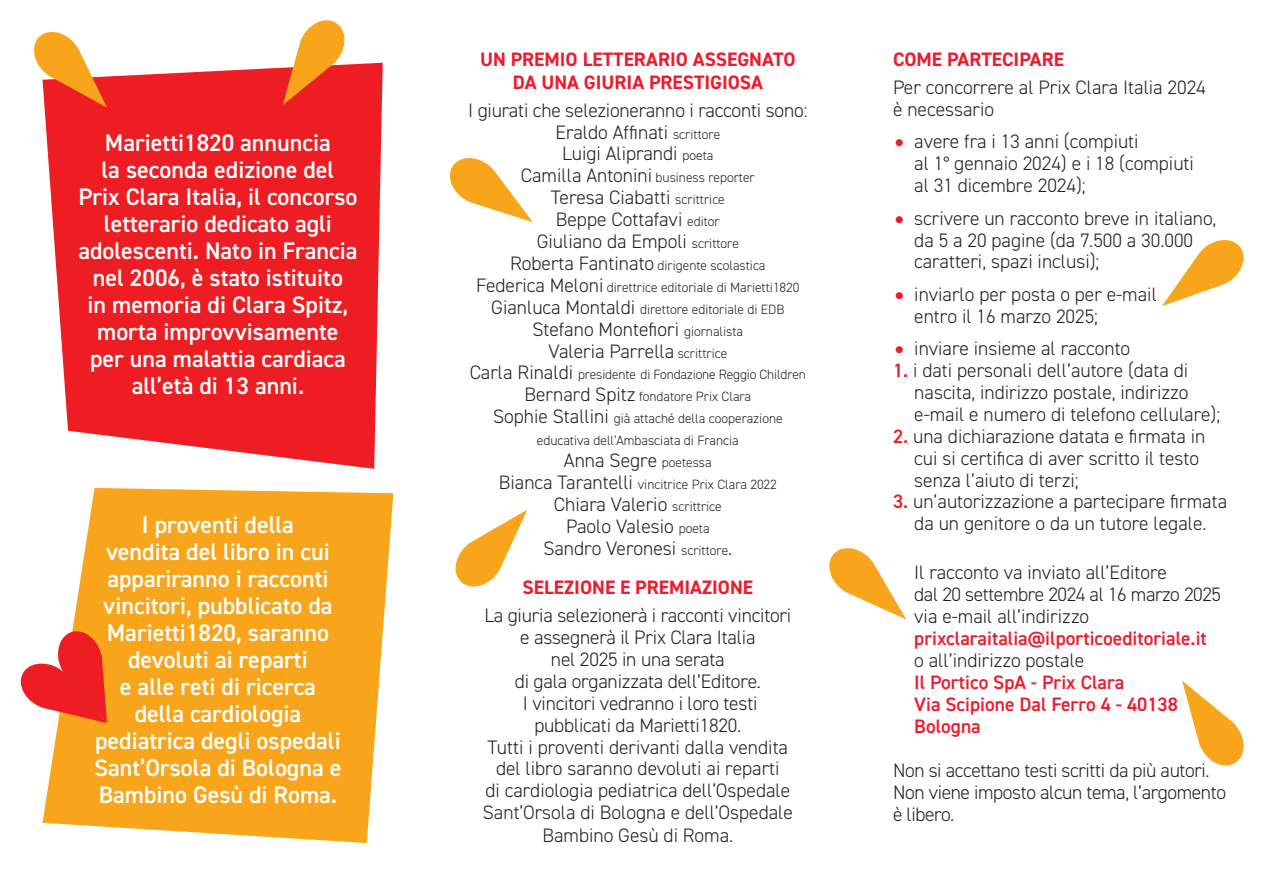
<style>
.page{position:relative;width:1263px;height:893px;background:#fff}
.page>*{position:absolute;margin:0;border:0;box-sizing:border-box;transform-origin:0 0}
.DATI_GRIGIO{font:600 24px/27px "DIN2014";color:#fff;text-align:center}
.DATI_GRIGIO-2{font:300 19.5px/21.9px "DIN2014";color:#231f20}
.DATI_GRIGIO-3{font:300 19.5px/21.9px "DIN2014";letter-spacing:-.02em;color:#231f20}
.DATI_GRIGIO-4{font:600 19.5px/21.9px "DIN2014";color:#ee1b2d}
.DATI_GRIGIO-5{font:700 19.5px/22.5px "DIN2014";color:#ee1b2d;text-align:center}
.DATI_GRIGIO-6{font:300 13.5px/21.9px "DIN2014";color:#231f20;text-align:center}
.s1{font-size:13.5px}
.s2{font-size:19.5px}
.s3{font-size:42px;color:#ee1b2d}
.s4{font-weight:600;color:#ee1d23}
</style>
<div class="page">
<svg style="left:44px;top:63px;width:339px;height:406px;background:#ef353a"></svg>
<svg style="left:43px;top:488px;width:350px;height:355px;background:#f9b038"></svg>
<svg style="left:34px;top:31px;width:73px;height:77px"></svg>
<svg style="left:283px;top:20px;width:66px;height:85px"></svg>
<svg style="left:20px;top:627px;width:87px;height:96px"></svg>
<svg style="left:1182px;top:681px;width:62px;height:85px"></svg>
<svg style="left:450px;top:158px;width:83px;height:64px"></svg>
<svg style="left:829px;top:548px;width:77px;height:72px"></svg>
<svg style="left:1162px;top:240px;width:82px;height:66px"></svg>
<svg style="left:455px;top:510px;width:72px;height:77px"></svg>
<p class="DATI_GRIGIO" style="left:105px;top:128px;width:227px">Marietti1820 annuncia</p>
<p class="DATI_GRIGIO" style="left:78px;top:155px;width:281px">la seconda edizione del<br>Prix Clara Italia, il concorso letterario dedicato agli adolescenti. Nato in Francia nel 2006, è stato istituito<br>in memoria di Clara Spitz, morta improvvisamente</p>
<p class="DATI_GRIGIO" style="left:90px;top:344px;width:257px">per una malattia cardiaca all’età di 13 anni.</p>
<p class="DATI_GRIGIO" style="left:94px;top:511px;width:248px">I proventi della<br>vendita del libro in cui appariranno i racconti vincitori, pubblicato da<br>Marietti1820, saranno devoluti ai reparti<br>e alle reti di ricerca della cardiologia pediatrica degli ospedali<br>Sant’Orsola di Bologna e<br>Bambino Gesù di Roma.</p>
<p class="DATI_GRIGIO-5" style="left:480px;top:48px;width:317px">UN PREMIO LETTERARIO ASSEGNATO<br>DA UNA GIURIA PRESTIGIOSA</p>
<p class="DATI_GRIGIO-2" style="left:468px;top:99px;width:341px">I giurati che selezioneranno i racconti sono:</p>
<p class="DATI_GRIGIO-2" style="left:555px;top:121px;width:166px">Eraldo Affinati <span class="s1">scrittore</span></p>
<p class="DATI_GRIGIO-2" style="left:562px;top:143px;width:153px">Luigi Aliprandi <span class="s1">poeta</span></p>
<p class="DATI_GRIGIO-6" style="left:521px;top:167px;width:235px"><span class="s2">Camilla Antonini</span> business reporter</p>
<p class="DATI_GRIGIO-2" style="left:551px;top:187px;width:175px">Teresa Ciabatti <span class="s1">scrittrice</span></p>
<p class="DATI_GRIGIO-2" style="left:556px;top:209px;width:165px">Beppe Cottafavi <span class="s1">editor</span></p>
<p class="DATI_GRIGIO-2" style="left:537px;top:230px;width:204px">Giuliano da Empoli <span class="s1">scrittore</span></p>
<p class="DATI_GRIGIO-6" style="left:510px;top:254px;width:257px"><span class="s2">Roberta Fantinato</span> dirigente scolastica</p>
<p class="DATI_GRIGIO-6" style="left:476px;top:276px;width:325px"><span class="s2">Federica Meloni</span> direttrice editoriale di Marietti1820</p>
<p class="DATI_GRIGIO-6" style="left:491px;top:298px;width:295px"><span class="s2">Gianluca Montaldi</span> direttore editoriale di EDB</p>
<p class="DATI_GRIGIO-2" style="left:532px;top:318px;width:212px">Stefano Montefiori <span class="s1">giornalista</span></p>
<p class="DATI_GRIGIO-2" style="left:548px;top:340px;width:180px">Valeria Parrella <span class="s1">scrittrice</span></p>
<p class="DATI_GRIGIO-6" style="left:470px;top:364px;width:338px"><span class="s2">Carla Rinaldi</span> presidente di Fondazione Reggio Children</p>
<p class="DATI_GRIGIO-6" style="left:525px;top:386px;width:228px"><span class="s2">Bernard Spitz</span> fondatore Prix Clara</p>
<p class="DATI_GRIGIO-6" style="left:493px;top:408px;width:291px"><span class="s2">Sophie Stallini</span> già attaché della cooperazione educativa dell’Ambasciata di Francia</p>
<p class="DATI_GRIGIO-2" style="left:564px;top:449px;width:149px">Anna Segre <span class="s1">poetessa</span></p>
<p class="DATI_GRIGIO-6" style="left:499px;top:473px;width:279px"><span class="s2">Bianca Tarantelli</span> vincitrice Prix Clara 2022</p>
<p class="DATI_GRIGIO-2" style="left:554px;top:493px;width:169px">Chiara Valerio <span class="s1">scrittrice</span></p>
<p class="DATI_GRIGIO-2" style="left:566px;top:515px;width:145px">Paolo Valesio <span class="s1">poeta</span></p>
<p class="DATI_GRIGIO-2" style="left:543px;top:538px;width:191px">Sandro Veronesi <span class="s1">scrittore</span>.</p>
<p class="DATI_GRIGIO-5" style="left:523px;top:576px;width:232px">SELEZIONE E PREMIAZIONE</p>
<p class="DATI_GRIGIO-2" style="left:484px;top:605px;width:308px">La giuria selezionerà i racconti vincitori</p>
<p class="DATI_GRIGIO-2" style="left:520px;top:626px;width:237px">e assegnerà il Prix Clara Italia</p>
<p class="DATI_GRIGIO-2" style="left:551px;top:648px;width:175px">nel 2025 in una serata</p>
<p class="DATI_GRIGIO-2" style="left:515px;top:670px;width:248px">di gala organizzata dell’Editore.</p>
<p class="DATI_GRIGIO-2" style="left:523px;top:692px;width:236px">I vincitori vedranno i loro testi</p>
<p class="DATI_GRIGIO-2" style="left:534px;top:714px;width:208px">pubblicati da Marietti1820.</p>
<p class="DATI_GRIGIO-2" style="left:488px;top:736px;width:302px">Tutti i proventi derivanti dalla vendita</p>
<p class="DATI_GRIGIO-2" style="left:496px;top:758px;width:285px">del libro saranno devoluti ai reparti</p>
<p class="DATI_GRIGIO-2" style="left:483px;top:780px;width:312px;text-align:center">di cardiologia pediatrica dell’Ospedale<br>Sant’Orsola di Bologna e dell’Ospedale<br>Bambino Gesù di Roma.</p>
<p class="DATI_GRIGIO-5" style="left:893px;top:48px;width:173px">COME PARTECIPARE</p>
<p class="DATI_GRIGIO-2" style="left:893px;top:77px;width:314px">Per concorrere al Prix Clara Italia 2024</p>
<p class="DATI_GRIGIO-2" style="left:893px;top:98px;width:103px">è necessario</p>
<p class="DATI_GRIGIO-2" style="left:914px;top:131px;width:281px;text-indent:-21px"><span class="s3">•</span> avere fra i 13 anni (compiuti<br>al 1° gennaio 2024) e i 18 (compiuti al 31 dicembre 2024);</p>
<p class="DATI_GRIGIO-2" style="left:914px;top:207px;width:304px;text-indent:-21px"><span class="s3">•</span> scrivere un racconto breve in italiano, da 5 a 20 pagine (da 7.500 a 30.000 caratteri, spazi inclusi);</p>
<p class="DATI_GRIGIO-2" style="left:914px;top:283px;width:244px;text-indent:-21px"><span class="s3">•</span> inviarlo per posta o per e-mail entro il 16 marzo 2025;</p>
<p class="DATI_GRIGIO-2" style="left:893px;top:338px;width:239px"><span class="s3">•</span> inviare insieme al racconto</p>
<p class="DATI_GRIGIO-2" style="left:914px;top:359px;width:307px;text-indent:-21px"><span class="s4">1.</span> i dati personali dell’autore (data di nascita, indirizzo postale, indirizzo e-mail e numero di telefono cellulare);</p>
<p class="DATI_GRIGIO-2" style="left:914px;top:425px;width:293px;text-indent:-21px"><span class="s4">2.</span> una dichiarazione datata e firmata in cui si certifica di aver scritto il testo senza l’aiuto di terzi;</p>
<p class="DATI_GRIGIO-2" style="left:893px;top:491px;width:336px;text-align:center"><span class="s4">3.</span> un’autorizzazione a partecipare firmata da un genitore o da un tutore legale.</p>
<p class="DATI_GRIGIO-2" style="left:914px;top:562px;width:254px">Il racconto va inviato all’Editore</p>
<p class="DATI_GRIGIO-3" style="left:914px;top:584px;width:308px">dal 20 settembre 2024 al 16 marzo 2025</p>
<p class="DATI_GRIGIO-2" style="left:914px;top:605px;width:176px">via e-mail all’indirizzo</p>
<p class="DATI_GRIGIO-4" style="left:914px;top:627px;width:294px">prixclaraitalia@ilporticoeditoriale.it</p>
<p class="DATI_GRIGIO-2" style="left:914px;top:649px;width:172px">o all’indirizzo postale</p>
<p class="DATI_GRIGIO-4" style="left:914px;top:671px;width:212px">Il Portico SpA - Prix Clara</p>
<p class="DATI_GRIGIO-4" style="left:914px;top:693px;width:265px">Via Scipione Dal Ferro 4 - 40138<br>Bologna</p>
<p class="DATI_GRIGIO-3" style="left:893px;top:759px;width:334px">Non si accettano testi scritti da più autori.<br>Non viene imposto alcun tema, l’argomento è libero.</p>
</div>
